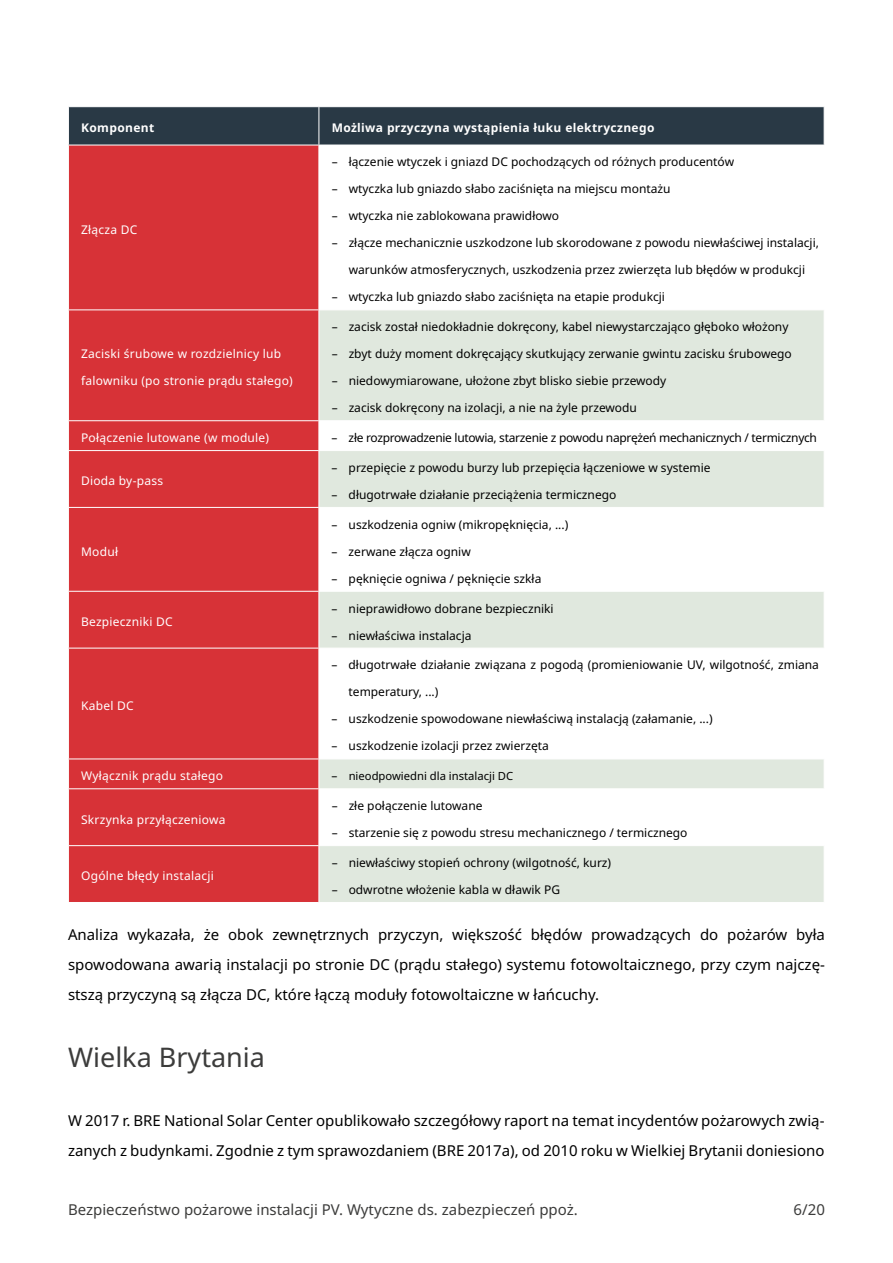
<style>
.page{position:relative;width:893px;height:1263px;background:#fff}
.page>*{position:absolute;margin:0;border:0;box-sizing:border-box;transform-origin:0 0}
.t1{font:27px "Noto Sans";color:#3c3c3b}
.t2{font:15px/30px "Noto Sans";color:#000;text-align:justify}
.t3{font:15px "Noto Sans";color:#3c3c3b}
.t4{font:12px "Noto Sans";color:#000}
.t5{font:12px "Noto Sans";letter-spacing:.02em;color:#fff}
.t6{font:12px "Noto Sans";letter-spacing:-.025em;color:#000}
.t7{font:700 12px "Noto Sans";letter-spacing:.03em;color:#fff}
.t8{font:11.25px "Noto Sans";color:#000}
.s1{font-size:12px}
</style>
<div class="page">
<div style="left:69px;top:107px;width:755px;height:38px;background:#293945"></div>
<div style="left:69px;top:146px;width:250px;height:756px;background:#d73237"></div>
<svg style="left:320px;top:310px;width:504px;height:592px;fill:#e0e8de"></svg>
<hr style="left:319px;top:420px;width:505px;height:1px;background:#fff">
<hr style="left:319px;top:450px;width:505px;height:1px;background:#fff">
<hr style="left:319px;top:507px;width:505px;height:1px;background:#fff">
<hr style="left:319px;top:591px;width:505px;height:1px;background:#fff">
<hr style="left:319px;top:648px;width:505px;height:1px;background:#fff">
<hr style="left:319px;top:758px;width:505px;height:1px;background:#fff">
<svg style="left:319px;top:759px;width:1px;height:29px"></svg>
<hr style="left:319px;top:788px;width:505px;height:1px;background:#fff">
<hr style="left:319px;top:845px;width:505px;height:1px;background:#fff">
<hr style="left:68px;top:309px;width:251px;height:1px;background:#fff">
<hr style="left:68px;top:420px;width:251px;height:1px;background:#fff">
<svg style="left:68px;top:421px;width:1px;height:29px"></svg>
<hr style="left:68px;top:450px;width:251px;height:1px;background:#fff">
<hr style="left:68px;top:507px;width:251px;height:1px;background:#fff">
<hr style="left:68px;top:591px;width:251px;height:1px;background:#fff">
<hr style="left:68px;top:648px;width:251px;height:1px;background:#fff">
<hr style="left:68px;top:758px;width:251px;height:1px;background:#fff">
<svg style="left:68px;top:759px;width:1px;height:29px"></svg>
<hr style="left:68px;top:788px;width:251px;height:1px;background:#fff">
<hr style="left:68px;top:845px;width:251px;height:1px;background:#fff">
<hr style="left:319px;top:107px;width:1px;height:38px;background:#fff">
<p class="t7" style="left:81px;top:119px;width:75px">Komponent</p>
<p class="t7" style="left:332px;top:119px;width:324px">Możliwa przyczyna wystąpienia łuku elektrycznego</p>
<p class="t5" style="left:81px;top:221px;width:58px">Złącza DC</p>
<p class="t5" style="left:81px;top:345px;width:202px">Zaciski śrubowe w rozdzielnicy lub</p>
<p class="t5" style="left:81px;top:372px;width:213px">falowniku (po stronie prądu stałego)</p>
<p class="t4" style="left:332px;top:154px;width:404px">– łączenie wtyczek i gniazd DC pochodzących od różnych producentów</p>
<p class="t4" style="left:332px;top:181px;width:340px">– wtyczka lub gniazdo słabo zaciśnięta na miejscu montażu</p>
<p class="t4" style="left:332px;top:208px;width:229px">– wtyczka nie zablokowana prawidłowo</p>
<p class="t4" style="left:332px;top:235px;width:489px">– złącze mechanicznie uszkodzone lub skorodowane z powodu niewłaściwej instalacji,</p>
<p class="t4" style="left:349px;top:262px;width:458px">warunków atmosferycznych, uszkodzenia przez zwierzęta lub błędów w produkcji</p>
<p class="t4" style="left:332px;top:289px;width:335px">– wtyczka lub gniazdo słabo zaciśnięta na etapie produkcji</p>
<p class="t4" style="left:332px;top:318px;width:458px">– zacisk został niedokładnie dokręcony, kabel niewystarczająco głęboko włożony</p>
<p class="t4" style="left:332px;top:345px;width:462px">– zbyt duży moment dokręcający skutkujący zerwanie gwintu zacisku śrubowego</p>
<p class="t4" style="left:332px;top:372px;width:336px">– niedowymiarowane, ułożone zbyt blisko siebie przewody</p>
<p class="t4" style="left:332px;top:399px;width:307px">– zacisk dokręcony na izolacji, a nie na żyle przewodu</p>
<p class="t5" style="left:81px;top:429px;width:190px">Połączenie lutowane (w module)</p>
<p class="t6" style="left:332px;top:429px;width:487px">– złe rozprowadzenie lutowia, starzenie z powodu naprężeń mechanicznych / termicznych</p>
<p class="t5" style="left:81px;top:473px;width:83px">Dioda by-pass</p>
<p class="t4" style="left:332px;top:459px;width:381px">– przepięcie z powodu burzy lub przepięcia łączeniowe w systemie</p>
<p class="t4" style="left:332px;top:486px;width:286px">– długotrwałe działanie przeciążenia termicznego</p>
<p class="t5" style="left:81px;top:543px;width:38px">Moduł</p>
<p class="t5" style="left:81px;top:613px;width:93px">Bezpieczniki DC</p>
<p class="t5" style="left:81px;top:697px;width:54px">Kabel DC</p>
<p class="t4" style="left:332px;top:516px;width:238px">– uszkodzenia ogniw (mikropęknięcia, ...)</p>
<p class="t4" style="left:332px;top:543px;width:141px">– zerwane złącza ogniw</p>
<p class="t4" style="left:332px;top:570px;width:211px">– pęknięcie ogniwa / pęknięcie szkła</p>
<p class="t4" style="left:332px;top:600px;width:224px">– nieprawidłowo dobrane bezpieczniki</p>
<p class="t4" style="left:332px;top:627px;width:141px">– niewłaściwa instalacja</p>
<p class="t4" style="left:332px;top:657px;width:489px">– długotrwałe działanie związana z pogodą (promieniowanie UV, wilgotność, zmiana</p>
<p class="t4" style="left:349px;top:684px;width:91px">temperatury, ...)</p>
<p class="t4" style="left:332px;top:711px;width:383px">– uszkodzenie spowodowane niewłaściwą instalacją (załamanie, ...)</p>
<p class="t4" style="left:332px;top:738px;width:219px">– uszkodzenie izolacji przez zwierzęta</p>
<p class="t5" style="left:81px;top:767px;width:143px">Wyłącznik prądu stałego</p>
<p class="t8" style="left:332px;top:768px;width:183px"><span class="s1">–</span> nieodpowiedni dla instalacji DC</p>
<p class="t5" style="left:81px;top:811px;width:146px">Skrzynka przyłączeniowa</p>
<p class="t4" style="left:332px;top:797px;width:152px">– złe połączenie lutowane</p>
<p class="t4" style="left:332px;top:824px;width:357px">– starzenie się z powodu stresu mechanicznego / termicznego</p>
<p class="t4" style="left:332px;top:854px;width:281px">– niewłaściwy stopień ochrony (wilgotność, kurz)</p>
<p class="t4" style="left:332px;top:881px;width:230px">– odwrotne włożenie kabla w dławik PG</p>
<p class="t2" style="left:68px;top:920px;width:758px">Analiza wykazała, że obok zewnętrznych przyczyn, większość błędów prowadzących do pożarów była spowodowana awarią instalacji po stronie DC (prądu stałego) systemu fotowoltaicznego, przy czym najczę&shy;stszą przyczyną są złącza DC, które łączą moduły fotowoltaiczne w łańcuchy.</p>
<p class="t5" style="left:81px;top:868px;width:134px">Ogólne błędy instalacji</p>
<h1 class="t1" style="left:68px;top:1038px;width:199px">Wielka Brytania</h1>
<p class="t2" style="left:68px;top:1106px;width:758px">W 2017 r. BRE National Solar Center opublikowało szczegółowy raport na temat incydentów pożarowych zwią&shy;zanych z budynkami. Zgodnie z tym sprawozdaniem (BRE 2017a), od 2010 roku w Wielkiej Brytanii doniesiono</p>
<p class="t3" style="left:68px;top:1199px;width:511px">Bezpieczeństwo pożarowe instalacji PV. Wytyczne ds. zabezpieczeń ppoż.</p>
<p class="t3" style="left:794px;top:1199px;width:33px">6/20</p>
</div>
